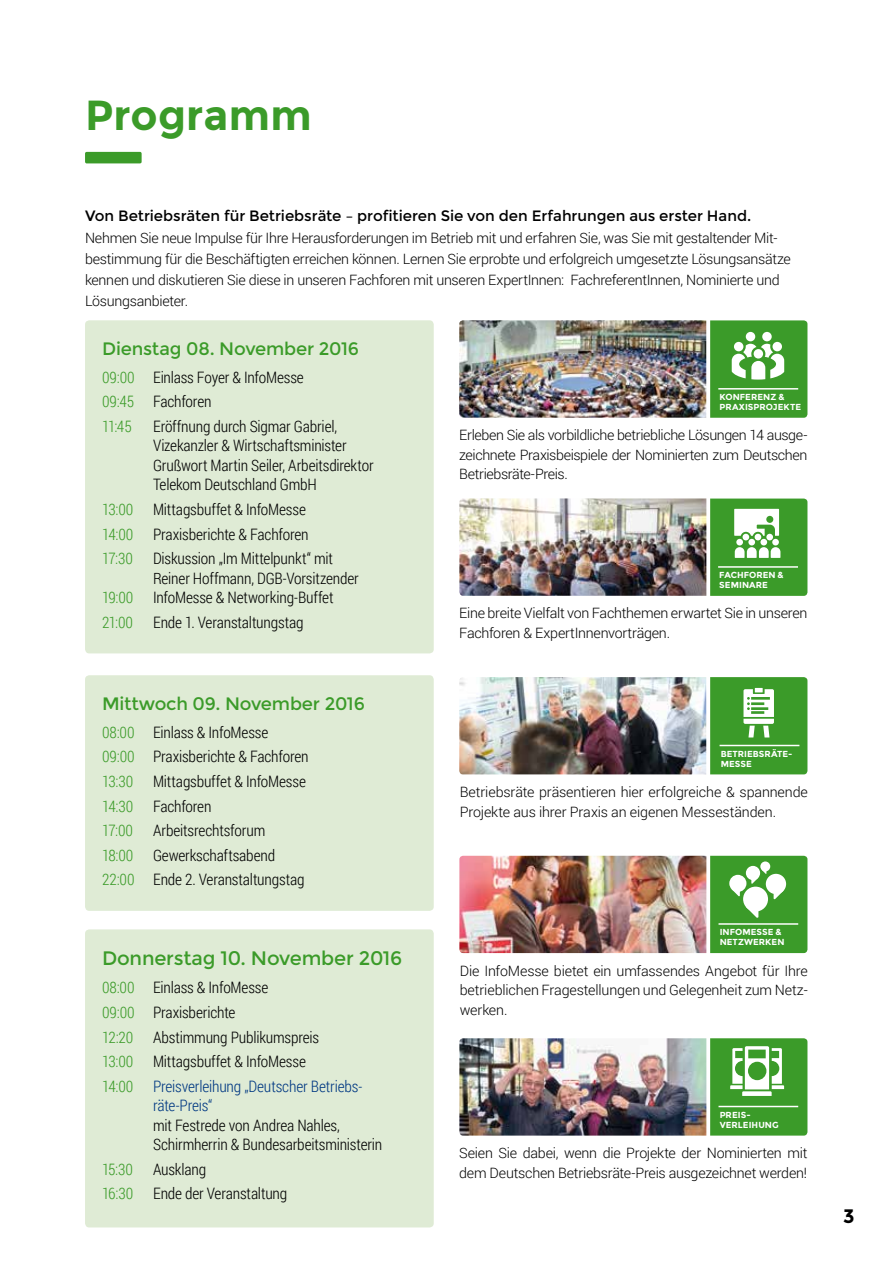
<style>
.page{position:relative;width:893px;height:1263px;background:#fff}
.page>*{position:absolute;margin:0;border:0;box-sizing:border-box;transform-origin:0 0}
.t1{font:700 42px "Montserrat";color:#3b9b29}
.t2{font:19.5px "Montserrat";letter-spacing:-.01em;color:#3b9b29}
.t3{font:700 19.5px "Montserrat";color:#000}
.t4{font:18px "Montserrat";letter-spacing:-.01em;color:#3b9b29}
.t5{font:300 15.75px/24.6px "Roboto Condensed";letter-spacing:-.01em;color:#000}
.t6{font:300 15.75px/19.5px "Roboto Condensed";letter-spacing:-.01em;color:#003882}
.t7{font:300 15.75px "Roboto Condensed";letter-spacing:-.02em;color:#3b9b29}
.t8{font:15px "Montserrat";letter-spacing:-.005em;color:#000}
.t9{font:300 14.25px/19.5px "Roboto";letter-spacing:-.015em;color:#000}
.t10{font:700 8.7px/10.2px "Montserrat";letter-spacing:.005em;color:#fff}
.s1{color:#3b9b29}
</style>
<div class="page">
<div style="left:85px;top:320px;width:349px;height:333px;background:#dfebd5;border-radius:4px"></div>
<div style="left:85px;top:675px;width:349px;height:236px;background:#dfebd5;border-radius:4px"></div>
<div style="left:85px;top:929px;width:349px;height:298px;background:#dfebd5;border-radius:4px"></div>
<div style="left:85px;top:152px;width:57px;height:11px;background:#3b9b29;border-radius:2px"></div>
<img style="left:459px;top:320px;width:247px;height:98px">
<svg style="left:710px;top:320px;width:97px;height:98px;background:#58aa49"></svg>
<img style="left:459px;top:498px;width:247px;height:98px">
<svg style="left:710px;top:498px;width:97px;height:98px;background:#5fad50"></svg>
<div style="left:772px;top:539px;width:7px;height:6px;background:#fff;border-radius:50%"></div>
<img style="left:459px;top:677px;width:247px;height:97px">
<svg style="left:710px;top:677px;width:97px;height:97px;background:#51a641"></svg>
<img style="left:459px;top:856px;width:247px;height:97px">
<img style="left:459px;top:1038px;width:247px;height:97px">
<svg style="left:710px;top:856px;width:97px;height:97px;background:#5aaa4b"></svg>
<svg style="left:710px;top:1038px;width:97px;height:97px;background:#59aa4a"></svg>
<h1 class="t1" style="left:85px;top:90px;width:228px">PROGRAMM</h1>
<p class="t8" style="left:85px;top:207px;width:668px">Von Betriebsräten für Betriebsräte – profitieren Sie von den Erfahrungen aus erster Hand.</p>
<p class="t9" style="left:85px;top:226px;width:707px;line-height:21px">Nehmen Sie neue Impulse für Ihre Herausforderungen im Betrieb mit und erfahren Sie, was Sie mit gestaltender Mit&shy;bestimmung für die Beschäftigten erreichen können. Lernen Sie erprobte und erfolgreich umgesetzte Lösungsansätze kennen und diskutieren Sie diese in unseren Fachforen mit unseren ExpertInnen: FachreferentInnen, Nominierte und Lösungsanbieter.</p>
<p class="t4" style="left:102px;top:338px;width:258px">Dienstag 08. November 2016</p>
<p class="t5" style="left:102px;top:364px;width:203px"><span class="s1">09:00</span> Einlass Foyer &amp; InfoMesse<br><span class="s1">09:45</span> Fachforen<br><span class="s1">11:45</span></p>
<p class="t10" style="left:719px;top:392px;width:83px">KONFERENZ &amp;<br>PRAXISPROJEKTE</p>
<p class="t5" style="left:153px;top:416px;width:222px;line-height:19.5px">Eröffnung durch Sigmar Gabriel, Vizekanzler &amp; Wirtschaftsminister Grußwort Martin Seiler, Arbeitsdirektor Telekom Deutschland GmbH</p>
<p class="t5" style="left:102px;top:497px;width:205px"><span class="s1">13:00</span> Mittagsbuffet &amp; InfoMesse<br><span class="s1">14:00</span></p>
<p class="t9" style="left:459px;top:425px;width:350px;text-align:justify">Erleben Sie als vorbildliche betriebliche Lösungen 14 ausge&shy;zeichnete Praxisbeispiele der Nominierten zum Deutschen Betriebsräte-Preis.</p>
<p class="t5" style="left:153px;top:521px;width:157px">Praxisberichte &amp; Fachforen</p>
<p class="t7" style="left:102px;top:548px;width:32px">17:30</p>
<p class="t5" style="left:153px;top:546px;width:181px">Diskussion „Im Mittelpunkt“ mit</p>
<p class="t5" style="left:153px;top:565px;width:207px">Reiner Hoffmann, DGB-Vorsitzender</p>
<p class="t5" style="left:102px;top:585px;width:233px"><span class="s1">19:00</span> InfoMesse &amp; Networking-Buffet</p>
<p class="t7" style="left:102px;top:611px;width:33px">21:00</p>
<p class="t5" style="left:153px;top:609px;width:152px">Ende 1. Veranstaltungstag</p>
<p class="t4" style="left:102px;top:693px;width:264px">Mittwoch 09. November 2016</p>
<p class="t5" style="left:102px;top:719px;width:208px"><span class="s1">08:00</span> Einlass &amp; InfoMesse<br><span class="s1">09:00</span> Praxisberichte &amp; Fachforen<br><span class="s1">13:30</span></p>
<p class="t5" style="left:153px;top:768px;width:154px">Mittagsbuffet &amp; InfoMesse</p>
<p class="t7" style="left:102px;top:795px;width:33px">14:30</p>
<p class="t5" style="left:153px;top:793px;width:60px">Fachforen</p>
<p class="t7" style="left:102px;top:820px;width:32px">17:00</p>
<p class="t5" style="left:102px;top:818px;width:204px;text-indent:51px">Arbeitsrechtsforum<br><span class="s1">18:00</span> Gewerkschaftsabend<br><span class="s1">22:00</span> Ende 2. Veranstaltungstag</p>
<h2 class="t2" style="left:102px;top:947px;width:302px">Donnerstag 10. November 2016</h2>
<p class="t5" style="left:102px;top:975px;width:219px"><span class="s1">08:00</span> Einlass &amp; InfoMesse<br><span class="s1">09:00</span> Praxisberichte<br><span class="s1">12:20</span> Abstimmung Publikumspreis<br><span class="s1">13:00</span> Mittagsbuffet &amp; InfoMesse<br><span class="s1">14:00</span></p>
<p class="t6" style="left:153px;top:1076px;width:211px">Preisverleihung „Deutscher Betriebs&shy;räte-Preis“</p>
<p class="t5" style="left:153px;top:1115px;width:231px;line-height:19.5px">mit Festrede von Andrea Nahles,<br>Schirmherrin &amp; Bundesarbeitsministerin</p>
<p class="t7" style="left:102px;top:1158px;width:32px">15:30</p>
<p class="t5" style="left:153px;top:1156px;width:55px">Ausklang</p>
<p class="t7" style="left:102px;top:1183px;width:33px">16:30</p>
<p class="t5" style="left:153px;top:1181px;width:136px">Ende der Veranstaltung</p>
<p class="t10" style="left:719px;top:570px;width:66px">FACH FOREN &amp;<br>SEMINARE</p>
<p class="t9" style="left:459px;top:603px;width:350px">Eine breite Vielfalt von Fachthemen erwartet Sie in unseren<br>Fachforen &amp; ExpertInnenvorträgen.</p>
<p class="t10" style="left:721px;top:749px;width:73px">BETRIEBSRÄTE-<br>M ESSE</p>
<p class="t9" style="left:460px;top:782px;width:350px">Betriebsräte präsentieren hier erfolgreiche &amp; spannende<br>Projekte aus ihrer Praxis an eigenen Messeständen.</p>
<p class="t10" style="left:720px;top:927px;width:63px">I NFOMESSE &amp;<br>NETZW</p>
<p class="t10" style="left:753px;top:937px;width:33px">ERKEN</p>
<p class="t9" style="left:460px;top:961px;width:350px;text-align:justify">Die InfoMesse bietet ein umfassendes Angebot für Ihre betrieblichen Fragestellungen und Gelegenheit zum Netz&shy;werken.</p>
<p class="t10" style="left:720px;top:1109px;width:61px">PREIS-<br>VERLEIHUNG</p>
<p class="t9" style="left:459px;top:1143px;width:350px">Seien Sie dabei, wenn die Projekte der Nominierten mit dem Deutschen Betriebsräte-Preis ausgezeichnet werden!</p>
<h2 class="t3" style="left:843px;top:1205px;width:13px">3</h2>
</div>
